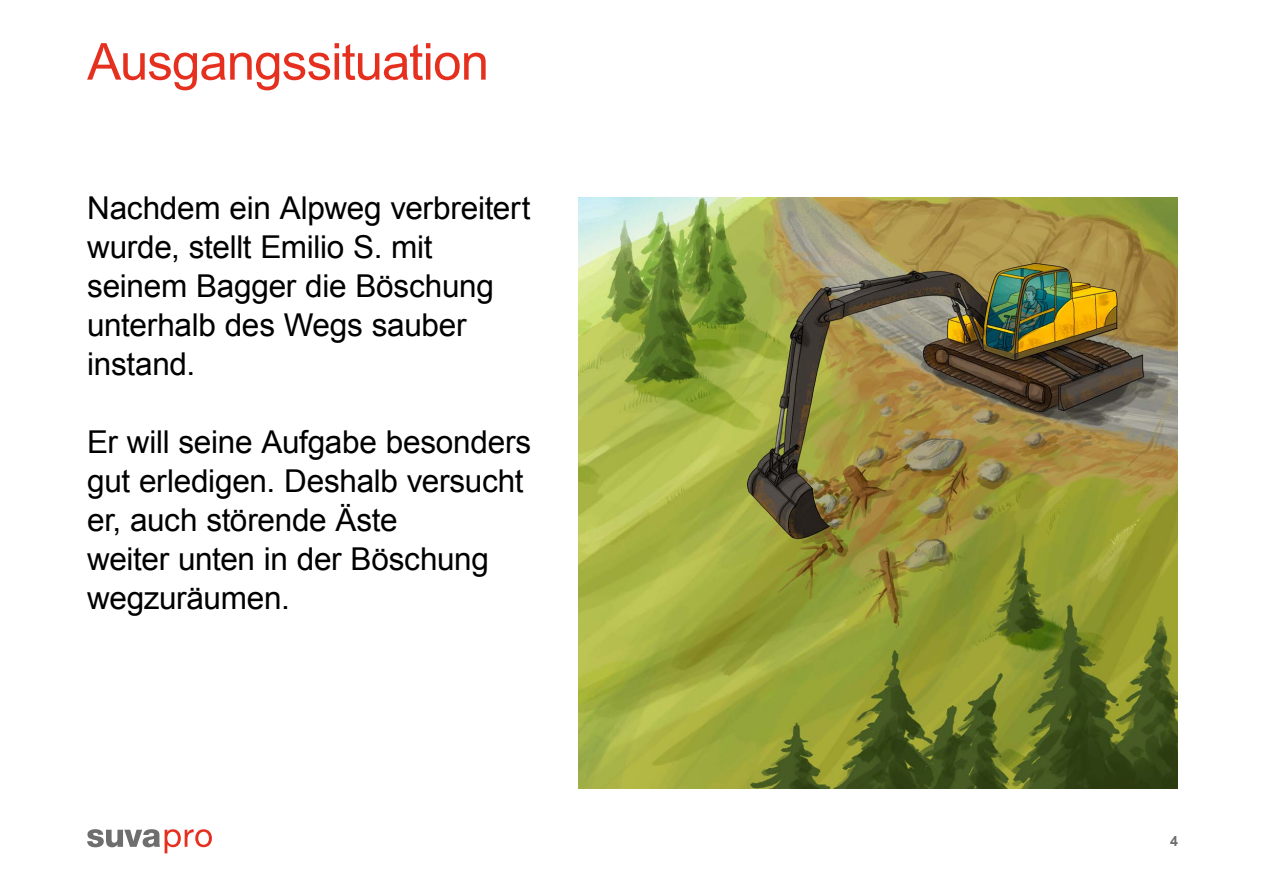
<style>
.page{position:relative;width:1263px;height:893px;background:#fff}
.page>*{position:absolute;margin:0;border:0;box-sizing:border-box;transform-origin:0 0}
.t1{font:51px "Arial";letter-spacing:-.02em;color:#e6301f}
.t2{font:31.5px/39px "Arial";letter-spacing:-.01em;color:#000}
.t3{font:700 14.25px "Arial";color:#6e6e6e}
</style>
<div class="page">
<svg style="left:87px;top:829px;width:125px;height:24px"></svg>
<img style="left:578px;top:197px;width:600px;height:592px">
<h1 class="t1" style="left:87px;top:28px;width:403px">Ausgangssituation</h1>
<p class="t2" style="left:87px;top:188px;width:445px">Nachdem ein Alpweg verbreitert wurde, stellt Emilio S. mit seinem Bagger die Böschung unterhalb des Wegs sauber instand.</p>
<p class="t2" style="left:87px;top:422px;width:446px">Er will seine Aufgabe besonders gut erledigen. Deshalb versucht er, auch störende Äste<br>weiter unten in der Böschung wegzuräumen.</p>
<p class="t3" style="left:1170px;top:832px;width:9px">4</p>
</div>
